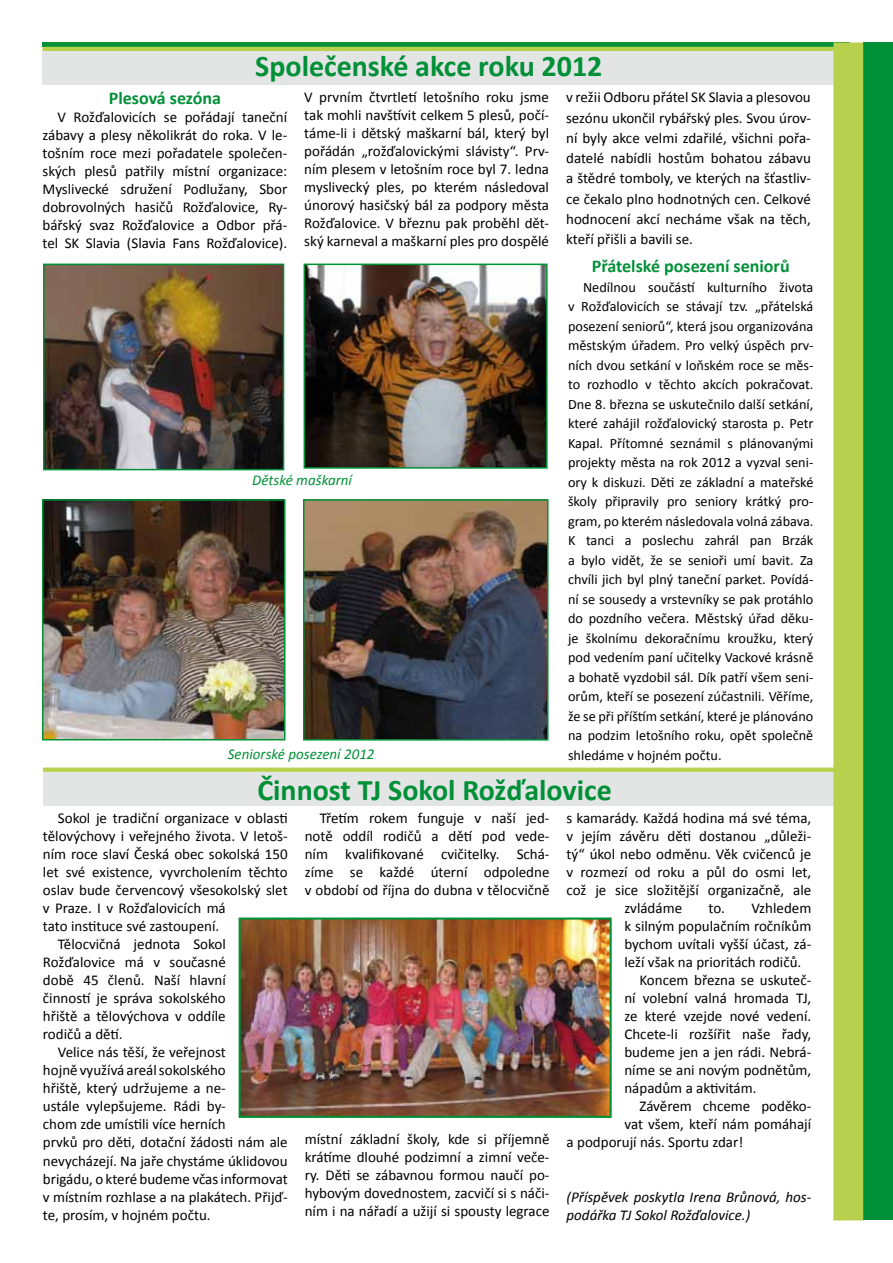
<style>
.page{position:relative;width:893px;height:1263px;background:#fff}
.page>*{position:absolute;margin:0;border:0;box-sizing:border-box;transform-origin:0 0}
.t1{font:700 30px "Calibri";color:#009037}
.t2{font:700 18px "Calibri";color:#009037}
.t3{font:15px/18px "Calibri";color:#000;text-align:justify}
.t4{font:italic 15px/18px "Calibri";color:#000}
.t5{font:italic 15px "Calibri";color:#009037}
.t6{font:14.25px/19.5px "Calibri";color:#000;text-align:justify}
</style>
<div class="page">
<svg style="left:43px;top:43px;width:790px;height:4px;background:#0a9338"></svg>
<div style="left:43px;top:51px;width:795px;height:34px;background:#e3e4e4"></div>
<hr style="left:43px;top:47px;width:795px;height:4px;background:#b9cf4e">
<img style="left:46px;top:267px;width:235px;height:200px">
<div style="left:43px;top:264px;width:241px;height:206px;border:2px solid #009037"></div>
<img style="left:307px;top:267px;width:238px;height:199px">
<div style="left:304px;top:264px;width:244px;height:205px;border:2px solid #009037"></div>
<img style="left:45px;top:502px;width:237px;height:235px">
<div style="left:42px;top:499px;width:243px;height:241px;border:2px solid #009037"></div>
<img style="left:306px;top:502px;width:240px;height:235px">
<div style="left:303px;top:499px;width:246px;height:241px;border:2px solid #009037"></div>
<div style="left:43px;top:772px;width:795px;height:33px;background:#e3e4e4"></div>
<svg style="left:43px;top:767px;width:790px;height:5px;background:#c3d567"></svg>
<img style="left:242px;top:920px;width:367px;height:195px">
<div style="left:239px;top:917px;width:373px;height:201px;border:2px solid #009037"></div>
<div style="left:863px;top:43px;width:30px;height:1177px;background:#009037"></div>
<div style="left:833px;top:43px;width:30px;height:1177px;background:#b9cf4e;border:2px solid #b9cf4e"></div>
<h1 class="t1" style="left:255px;top:48px;width:349px">Společenské akce roku 2012</h1>
<p class="t2" style="left:109px;top:87px;width:114px">Plesová sezóna</p>
<p class="t3" style="left:43px;top:108px;width:246px;text-indent:15px">V Rožďalovicích se pořádají taneční zábavy a plesy několikrát do roka. V le&shy;tošním roce mezi pořadatele společen&shy;ských plesů patřily místní organizace:<br>Myslivecké sdružení Podlužany, Sbor dobrovolných hasičů Rožďalovice, Ry&shy;bářský svaz Rožďalovice a Odbor přá&shy;tel SK Slavia (Slavia Fans Rožďalovice).</p>
<p class="t3" style="left:304px;top:88px;width:246px">V prvním čtvrtletí letošního roku jsme tak mohli navštívit celkem 5 plesů, počí&shy;táme-li i dětský maškarní bál, který byl pořádán „rožďalovickými slávisty“. Prv&shy;ním plesem v letošním roce byl 7. ledna myslivecký ples, po kterém následoval únorový hasičský bál za podpory města Rožďalovice. V březnu pak proběhl dět&shy;ský karneval a maškarní ples pro dospělé</p>
<p class="t3" style="left:566px;top:87px;width:246px;line-height:20.2px">v režii Odboru přátel SK Slavia a plesovou sezónu ukončil rybářský ples. Svou úrov&shy;ní byly akce velmi zdařilé, všichni pořa&shy;datelé nabídli hostům bohatou zábavu a štědré tomboly, ve kterých na šťastliv&shy;ce čekalo plno hodnotných cen. Celkové hodnocení akcí necháme však na těch, kteří přišli a bavili se.</p>
<p class="t2" style="left:592px;top:255px;width:199px">Přátelské posezení seniorů</p>
<p class="t6" style="left:568px;top:277px;width:247px;text-indent:15px">Nedílnou součástí kulturního života v Rožďalovicích se stávají tzv. „přátelská posezení seniorů“, která jsou organizována městským úřadem. Pro velký úspěch prv&shy;ních dvou setkání v loňském roce se měs&shy;to rozhodlo v těchto akcích pokračovat.<br>Dne 8. března se uskutečnilo další setkání, které zahájil rožďalovický starosta p. Petr Kapal. Přítomné seznámil s plánovanými projekty města na rok 2012 a vyzval seni&shy;ory k diskuzi. Děti ze základní a mateřské školy připravily pro seniory krátký pro&shy;gram, po kterém následovala volná zábava.<br>K tanci a poslechu zahrál pan Brzák a bylo vidět, že se senioři umí bavit. Za chvíli jich byl plný taneční parket. Povídá&shy;ní se sousedy a vrstevníky se pak protáhlo do pozdního večera. Městský úřad děku&shy;je školnímu dekoračnímu kroužku, který pod vedením paní učitelky Vackové krásně a bohatě vyzdobil sál. Dík patří všem seni&shy;orům, kteří se posezení zúčastnili. Věříme, že se při příštím setkání, které je plánováno na podzim letošního roku, opět společně shledáme v hojném počtu.</p>
<h1 class="t1" style="left:257px;top:772px;width:356px">Činnost TJ Sokol Rožďalovice</h1>
<p class="t3" style="left:58px;top:809px;width:231px">Sokol je tradiční organizace v oblasti</p>
<p class="t3" style="left:43px;top:827px;width:246px">tělovýchovy i veřejného života. V letoš-</p>
<p class="t3" style="left:43px;top:845px;width:246px">ním roce slaví Česká obec sokolská 150</p>
<p class="t3" style="left:43px;top:863px;width:246px">let své existence, vyvrcholením těchto</p>
<p class="t3" style="left:43px;top:881px;width:246px">oslav bude červencový všesokolský slet</p>
<p class="t3" style="left:43px;top:899px;width:184px">v Praze. I v Rožďalovicích má</p>
<p class="t3" style="left:43px;top:917px;width:178px">tato instituce své zastoupení.</p>
<p class="t3" style="left:58px;top:935px;width:169px">Tělocvičná jednota Sokol</p>
<p class="t3" style="left:43px;top:953px;width:184px">Rožďalovice má v současné</p>
<p class="t3" style="left:43px;top:971px;width:184px">době 45 členů. Naší hlavní</p>
<p class="t3" style="left:43px;top:989px;width:184px">činností je správa sokolského</p>
<p class="t3" style="left:43px;top:1007px;width:184px">hřiště a tělovýchova v oddíle</p>
<p class="t3" style="left:43px;top:1025px;width:81px">rodičů a dětí.</p>
<p class="t3" style="left:58px;top:1043px;width:169px">Velice nás těší, že veřejnost</p>
<p class="t3" style="left:43px;top:1061px;width:184px">hojně využívá areál sokolského</p>
<p class="t3" style="left:43px;top:1079px;width:184px">hřiště, který udržujeme a ne-</p>
<p class="t3" style="left:43px;top:1097px;width:184px">ustále vylepšujeme. Rádi by-</p>
<p class="t3" style="left:43px;top:1115px;width:184px">chom zde umístili více herních</p>
<p class="t3" style="left:43px;top:1133px;width:246px">prvků pro děti, dotační žádosti nám ale</p>
<p class="t3" style="left:43px;top:1151px;width:246px">nevycházejí. Na jaře chystáme úklidovou</p>
<p class="t3" style="left:43px;top:1169px;width:246px">brigádu, o které budeme včas informovat</p>
<p class="t3" style="left:43px;top:1187px;width:246px">v místním rozhlase a na plakátech. Přijď-</p>
<p class="t3" style="left:43px;top:1205px;width:169px">te, prosím, v hojném počtu.</p>
<p class="t5" style="left:252px;top:471px;width:101px">Dětské maškarní</p>
<p class="t5" style="left:228px;top:745px;width:148px">Seniorské posezení 2012</p>
<p class="t3" style="left:305px;top:809px;width:246px;text-indent:15px">Třetím rokem funguje v naší jed&shy;notě oddíl rodičů a dětí pod vede&shy;ním kvalifikované cvičitelky. Schá&shy;zíme se každé úterní odpoledne v období od října do dubna v tělocvičně</p>
<p class="t3" style="left:567px;top:809px;width:246px">s kamarády. Každá hodina má své téma,</p>
<p class="t3" style="left:567px;top:827px;width:246px">v jejím závěru děti dostanou „důleži-</p>
<p class="t3" style="left:567px;top:845px;width:246px">tý“ úkol nebo odměnu. Věk cvičenců je</p>
<p class="t3" style="left:567px;top:863px;width:246px">v rozmezí od roku a půl do osmi let,</p>
<p class="t3" style="left:567px;top:881px;width:246px">což je sice složitější organizačně, ale</p>
<p class="t3" style="left:624px;top:899px;width:59px">zvládáme</p>
<p class="t3" style="left:708px;top:899px;width:104px">to. Vzhledem</p>
<p class="t3" style="left:624px;top:917px;width:188px">k silným populačním ročníkům</p>
<p class="t3" style="left:624px;top:935px;width:188px">bychom uvítali vyšší účast, zá-</p>
<p class="t3" style="left:624px;top:953px;width:178px">leží však na prioritách rodičů.</p>
<p class="t3" style="left:639px;top:971px;width:173px">Koncem března se uskuteč-</p>
<p class="t3" style="left:624px;top:989px;width:188px">ní volební valná hromada TJ,</p>
<p class="t3" style="left:624px;top:1007px;width:188px">ze které vzejde nové vedení.</p>
<p class="t3" style="left:624px;top:1025px;width:188px">Chcete-li rozšířit naše řady,</p>
<p class="t3" style="left:624px;top:1043px;width:188px">budeme jen a jen rádi. Nebrá-</p>
<p class="t3" style="left:624px;top:1061px;width:188px">níme se ani novým podnětům,</p>
<p class="t3" style="left:624px;top:1079px;width:134px">nápadům a aktivitám.</p>
<p class="t3" style="left:639px;top:1097px;width:173px">Závěrem chceme poděko-</p>
<p class="t3" style="left:624px;top:1115px;width:188px">vat všem, kteří nám pomáhají</p>
<p class="t3" style="left:567px;top:1133px;width:178px">a podporují nás. Sportu zdar!</p>
<p class="t3" style="left:305px;top:1130px;width:246px">místní základní školy, kde si příjemně krátíme dlouhé podzimní a zimní veče&shy;ry. Děti se zábavnou formou naučí po&shy;hybovým dovednostem, zacvičí si s náči&shy;ním i na nářadí a užijí si spousty legrace</p>
<p class="t4" style="left:567px;top:1187px;width:246px">(Příspěvek poskytla Irena Brůnová, hos&shy;podářka TJ Sokol Rožďalovice.)</p>
</div>
